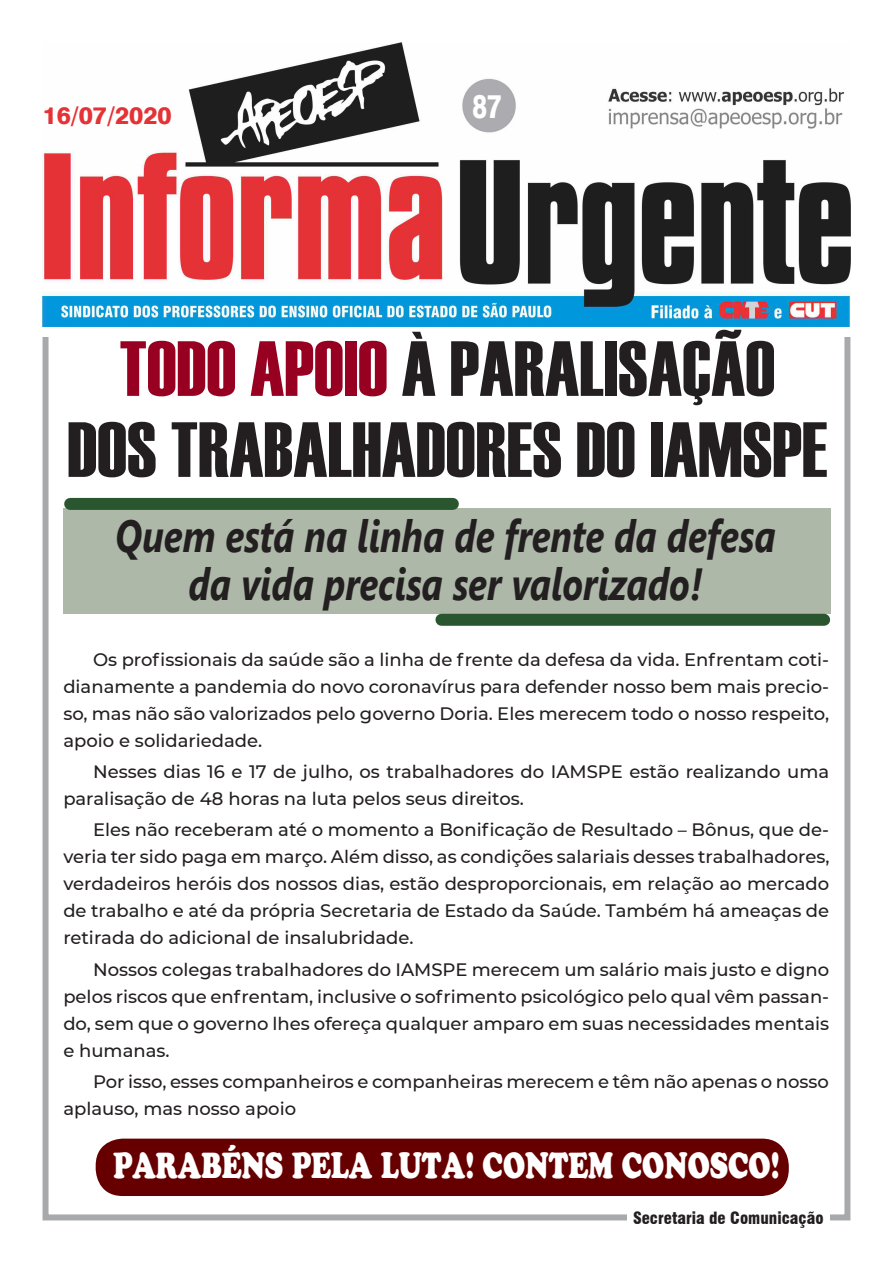
<style>
.page{position:relative;width:893px;height:1263px;background:#fff}
.page>*{position:absolute;margin:0;border:0;box-sizing:border-box;transform-origin:0 0}
.Título{font:78px/81px "Haettenschweiler";color:#231f20;text-align:center}
.Corpo_do_texto{font:italic 700 45px/48px "Segoe UI";color:#231f20;text-align:center;scale:.8 1}
.Corpo_do_texto-2{font:900 36px "Cooper";color:#fff;scale:.75 1}
.t1{font:800 33px "Swiss 721 BT";color:#fff;scale:.75 1}
.Corpo_do_texto-3{font:800 24px "Swiss 721 BT";color:#e53236}
.Corpo_do_texto-4{font:500 18px/27px "Montserrat";color:#231f20;text-align:justify}
.t2{font:900 condensed 16.5px "Swiss 721 BT";color:#231f20}
.s1{color:#970020}
</style>
<div class="page">
<div style="left:64px;top:509px;width:767px;height:105px;background:#adb8a9"></div>
<div style="left:96px;top:1138px;width:693px;height:58px;background:#600;border-radius:27px"></div>
<div style="left:43px;top:334px;width:807px;height:886px;border:6px solid #a8a9ad"></div>
<img style="left:43px;top:43px;width:807px;height:284px">
<div style="left:70px;top:498px;width:383px;height:12px;background:#29562f"></div>
<div style="left:441px;top:614px;width:383px;height:12px;background:#29562f"></div>
<div style="left:627px;top:1210px;width:202px;height:18px;background:#fff"></div>
<p class="Corpo_do_texto-3" style="left:43px;top:101px;width:131px">16/07/2020</p>
<p class="t1" style="left:472px;top:86px;width:40px">87</p>
<p class="Título" style="left:67px;top:328px;width:761px"><span class="s1">TODO APOIO</span> À PARALISAÇÃO<br>DOS TRABALHADORES DO IAMSPE</p>
<p class="Corpo_do_texto" style="left:115px;top:506px;width:827px">Quem está na linha de frente da defesa da vida precisa ser valorizado!</p>
<p class="Corpo_do_texto-4" style="left:63px;top:645px;width:767px;text-indent:30px">Os profissionais da saúde são a linha de frente da defesa da vida. Enfrentam coti&shy;dianamente a pandemia do novo coronavírus para defender nosso bem mais precio&shy;so, mas não são valorizados pelo governo Doria. Eles merecem todo o nosso respeito, apoio e solidariedade.</p>
<p class="Corpo_do_texto-4" style="left:63px;top:757px;width:767px;text-indent:30px">Nesses dias 16 e 17 de julho, os trabalhadores do IAMSPE estão realizando uma paralisação de 48 horas na luta pelos seus direitos.</p>
<p class="Corpo_do_texto-4" style="left:63px;top:816px;width:768px;text-indent:30px">Eles não receberam até o momento a Bonificação de Resultado – Bônus, que de&shy;veria ter sido paga em março. Além disso, as condições salariais desses trabalhadores, verdadeiros heróis dos nossos dias, estão desproporcionais, em relação ao mercado de trabalho e até da própria Secretaria de Estado da Saúde. Também há ameaças de retirada do adicional de insalubridade.</p>
<p class="Corpo_do_texto-4" style="left:63px;top:955px;width:767px;text-indent:30px">Nossos colegas trabalhadores do IAMSPE merecem um salário mais justo e digno pelos riscos que enfrentam, inclusive o sofrimento psicológico pelo qual vêm passan&shy;do, sem que o governo lhes ofereça qualquer amparo em suas necessidades mentais e humanas.</p>
<p class="Corpo_do_texto-4" style="left:63px;top:1067px;width:767px;text-indent:30px">Por isso, esses companheiros e companheiras merecem e têm não apenas o nosso aplauso, mas nosso apoio</p>
<p class="Corpo_do_texto-2" style="left:113px;top:1143px;width:890px">PARABÉNS PELA LUTA! CONTEM CONOSCO!</p>
<p class="t2" style="left:633px;top:1208px;width:192px">Secretaria de Comunicação</p>
</div>
